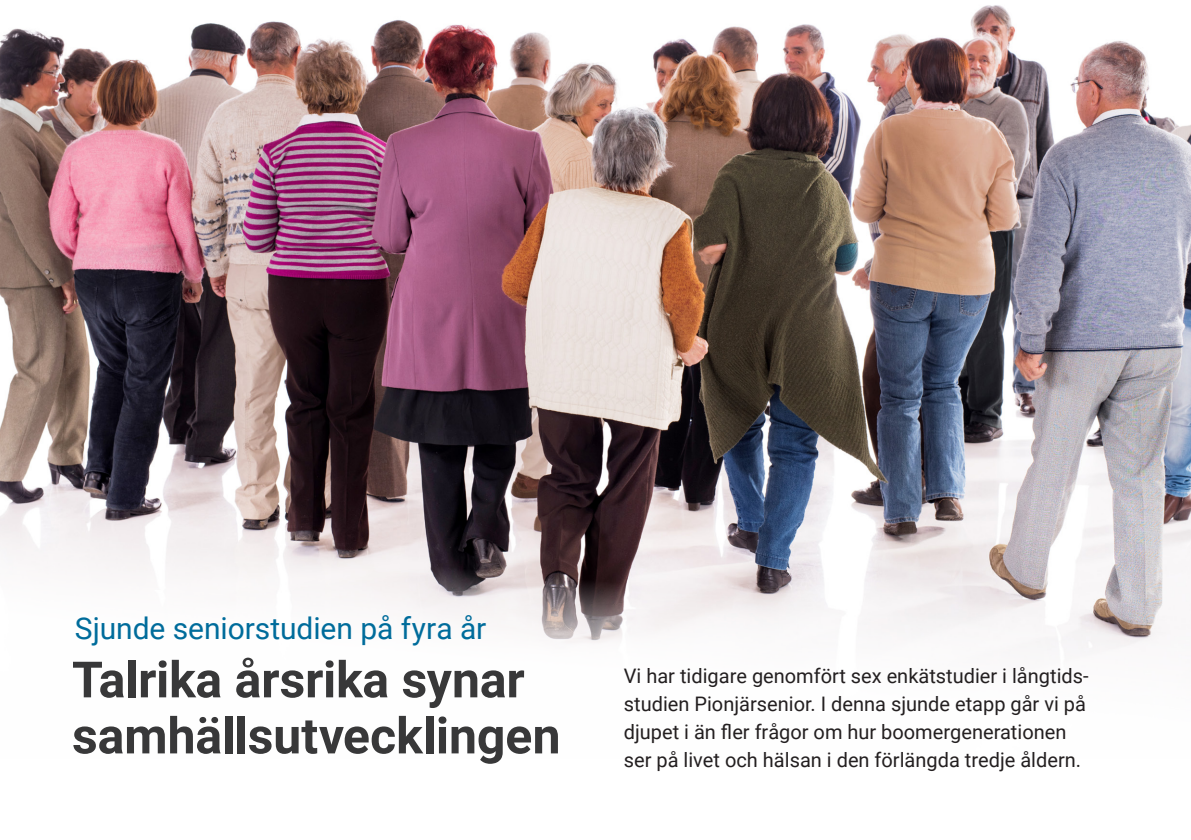
<style>
.page{position:relative;width:1191px;height:840px;background:#fff}
.page>*{position:absolute;margin:0;border:0;box-sizing:border-box;transform-origin:0 0}
.Kapitelrubrik{font:700 50px/56px "Roboto";letter-spacing:-.005em;color:#383839}
.kapitelnummer{font:30px "Roboto";color:#006c9b}
.t1{font:20px/28px "Roboto";color:#231f20}
</style>
<div class="page">
<img style="left:0;top:5px;width:1191px;height:645px">
<p class="kapitelnummer" style="left:75px;top:606px;width:413px">Sjunde seniorstudien på fyra år</p>
<p class="Kapitelrubrik" style="left:72px;top:649px;width:490px">Talrika årsrika synar samhällsutvecklingen</p>
<p class="t1" style="left:624px;top:661px;width:466px">Vi har tidigare genomfört sex enkätstudier i långtids&shy;studien Pionjärsenior. I denna sjunde etapp går vi på djupet i än fler frågor om hur boomergenerationen ser på livet och hälsan i den förlängda tredje åldern.</p>
</div>
